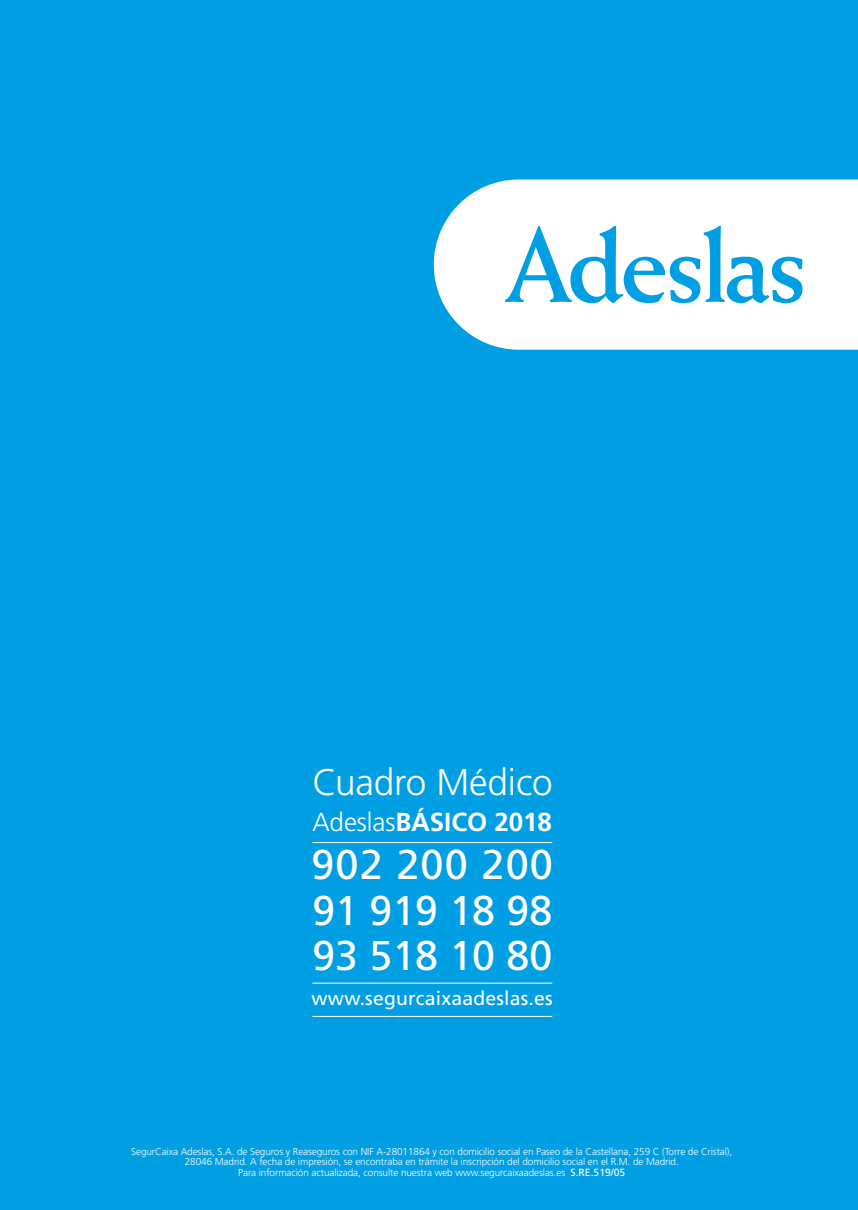
<style>
.page{position:relative;width:858px;height:1210px;background:#fff}
.page>*{position:absolute;margin:0;border:0;box-sizing:border-box;transform-origin:0 0}
.t1{font:41.6px/45.8px "Frutiger LT Std";color:#fff;text-align:justify}
.t2{font:300 37px "Frutiger LT Std";letter-spacing:-.005em;color:#fff}
.t3{font:700 26px "Frutiger LT Std";letter-spacing:-.005em;color:#fff}
.t4{font:19.4px "Frutiger LT Std";letter-spacing:.01em;color:#fff}
.t5{font:300 10px/10.6px "Frutiger LT Std";letter-spacing:-.01em;color:#fff;text-align:center}
.s1{font-weight:300}
.s2{font-weight:400;font-size:10.4px}
</style>
<div class="page">
<div style="left:0;top:0;width:858px;height:1209px;background:#009fe3"></div>
<hr style="left:312px;top:841px;width:240px;height:1px;background:#fff">
<hr style="left:312px;top:1015px;width:240px;height:1px;background:#fff">
<hr style="left:312px;top:982px;width:240px;height:1px;background:#fff">
<svg style="left:434px;top:179px;width:424px;height:170px;background:#edf8fd"></svg>
<svg style="left:505px;top:226px;width:297px;height:77px"></svg>
<h2 class="t2" style="left:312px;top:760px;width:242px">Cuadro Médico</h2>
<h3 class="t3" style="left:312px;top:806px;width:241px"><span class="s1">Adeslas</span>BÁSICO 2018</h3>
<h1 class="t1" style="left:311px;top:841px;width:243px">902 200 200<br>91 919 18 98<br>93 518 10 80</h1>
<h3 class="t4" style="left:311px;top:986px;width:243px">www.segurcaixaadeslas.es</h3>
<p class="t5" style="left:131px;top:1145px;width:602px">SegurCaixa Adeslas, S.A. de Seguros y Reaseguros con NIF A-28011864 y con domicilio social en Paseo de la Castellana, 259 C (Torre de Cristal),<br>28046 Madrid. A fecha de impresión, se encontraba en trámite la inscripción del domicilio social en el R.M. de Madrid.<br>Para información actualizada, consulte nuestra web www.segurcaixaadeslas.es <span class="s2">S.RE.519/05</span></p>
</div>
